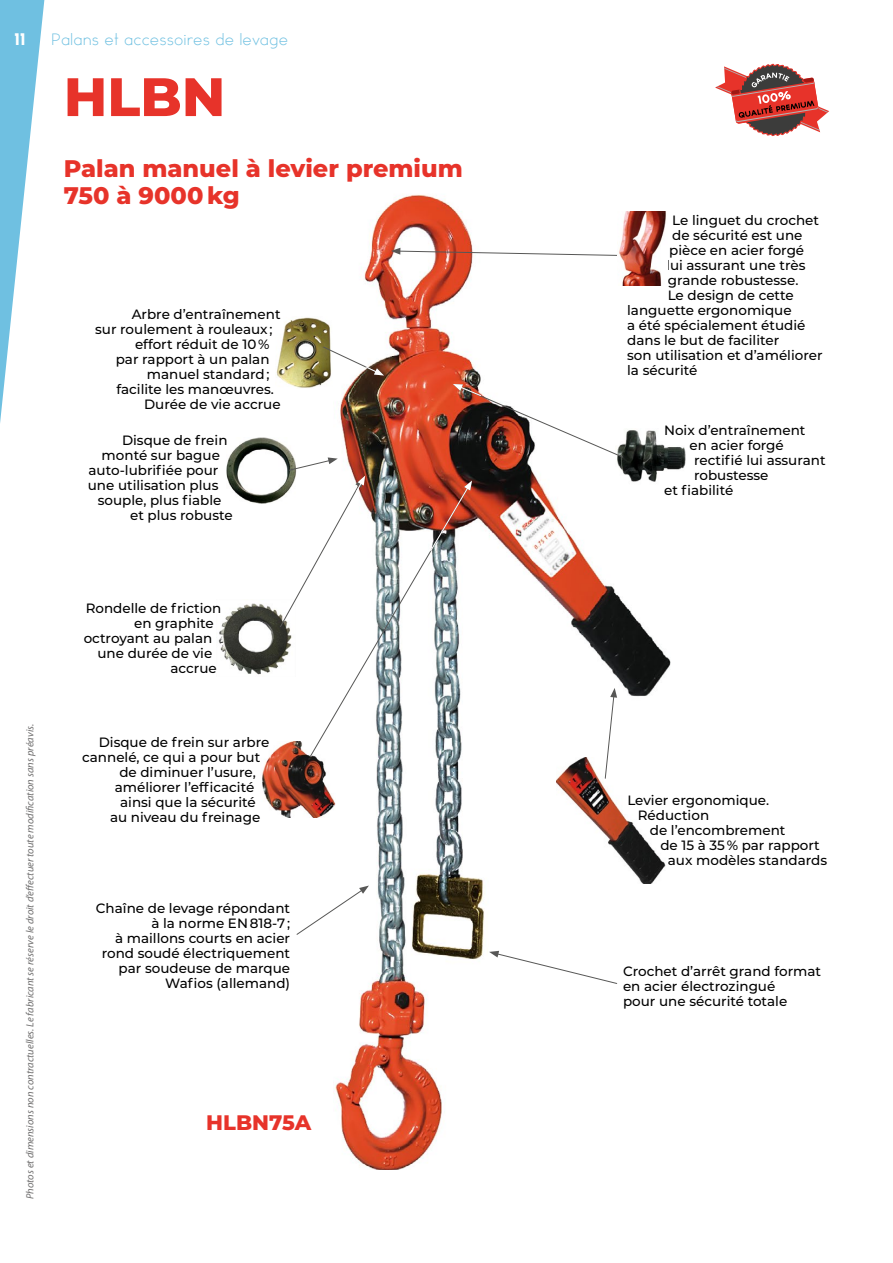
<style>
.page{position:relative;width:893px;height:1263px;background:#fff}
.page>*{position:absolute;margin:0;border:0;box-sizing:border-box;transform-origin:0 0}
.t1{font:800 54px "Montserrat";color:#e7332a}
.t2{font:800 24px/27px "Montserrat";color:#e7332a}
.t3{font:800 21px "Montserrat";color:#e7332a}
.t4{font:300 15px "TYPOGRAPHPRO";color:#6fc0e1}
.t5{font:800 15px "TYPOGRAPHPRO";color:#fff}
.t6{font:500 13.5px/15px "Montserrat";color:#000}
.t7{font:italic 10.5px "Myriad Pro";color:#706f6f}
</style>
<div class="page">
<svg style="left:0;top:0;width:45px;height:423px"></svg>
<img style="left:334px;top:194px;width:337px;height:975px">
<img style="left:624px;top:428px;width:62px;height:56px">
<img style="left:262px;top:747px;width:74px;height:71px">
<img style="left:226px;top:437px;width:53px;height:67px">
<img style="left:276px;top:317px;width:55px;height:67px">
<svg style="left:489px;top:951px;width:129px;height:33px"></svg>
<svg style="left:391px;top:248px;width:226px;height:9px"></svg>
<img style="left:556px;top:757px;width:109px;height:126px">
<img style="left:218px;top:603px;width:61px;height:72px">
<svg style="left:296px;top:885px;width:73px;height:50px"></svg>
<img style="left:617px;top:212px;width:50px;height:73px">
<svg style="left:323px;top:346px;width:61px;height:29px"></svg>
<img style="left:279px;top:384px;width:345px;height:395px">
<svg style="left:715px;top:64px;width:114px;height:72px"></svg>
<p class="t5" style="left:14px;top:28px;width:13px">11</p>
<p class="t4" style="left:51px;top:30px;width:239px">Palans et accessoires de levage</p>
<h1 class="t1" style="left:64px;top:57px;width:163px">HLBN</h1>
<h2 class="t2" style="left:64px;top:154px;width:401px">Palan manuel à levier premium<br>750 à 9000 kg</h2>
<p class="t6" style="left:132px;top:306px;width:150px">Arbre d’entraînement</p>
<p class="t6" style="left:95px;top:321px;width:179px">sur roulement à rouleaux ;</p>
<p class="t6" style="left:135px;top:336px;width:136px">effort réduit de 10 %</p>
<p class="t6" style="left:116px;top:351px;width:155px">par rapport à un palan</p>
<p class="t6" style="left:147px;top:366px;width:124px">manuel standard ;</p>
<p class="t6" style="left:116px;top:381px;width:159px">facilite les manœuvres.</p>
<p class="t6" style="left:144px;top:396px;width:138px">Durée de vie accrue</p>
<p class="t6" style="left:122px;top:432px;width:107px">Disque de frein</p>
<p class="t6" style="left:102px;top:447px;width:120px">monté sur bague</p>
<p class="t6" style="left:89px;top:462px;width:131px">auto-lubrifiée pour</p>
<p class="t6" style="left:88px;top:477px;width:132px">une utilisation plus</p>
<p class="t6" style="left:98px;top:492px;width:125px">souple, plus fiable</p>
<p class="t6" style="left:130px;top:507px;width:104px">et plus robuste</p>
<p class="t7" style="left:23px;top:1199px;width:477px;rotate:-90deg">Photos et dimensions non contractuelles. Le fabricant se réserve le droit d’effectuer toute modification sans préavis.</p>
<p class="t6" style="left:86px;top:600px;width:137px">Rondelle de friction</p>
<p class="t6" style="left:134px;top:615px;width:81px">en graphite</p>
<p class="t6" style="left:84px;top:630px;width:130px">octroyant au palan</p>
<p class="t6" style="left:97px;top:645px;width:116px">une durée de vie</p>
<p class="t6" style="left:170px;top:660px;width:48px">accrue</p>
<p class="t6" style="left:99px;top:734px;width:172px">Disque de frein sur arbre</p>
<p class="t6" style="left:82px;top:749px;width:180px">cannelé, ce qui a pour but</p>
<p class="t6" style="left:119px;top:764px;width:138px">de diminuer l’usure,</p>
<p class="t6" style="left:115px;top:779px;width:141px">améliorer l’efficacité</p>
<p class="t6" style="left:120px;top:794px;width:137px">ainsi que la sécurité</p>
<p class="t6" style="left:110px;top:809px;width:152px">au niveau du freinage</p>
<p class="t6" style="left:96px;top:900px;width:196px;text-align:right">Chaîne de levage répondant à la norme EN 818-7 ;<br>à maillons courts en acier rond soudé électriquement par soudeuse de marque<br>Wafios (allemand)</p>
<h3 class="t3" style="left:206px;top:1107px;width:106px">HLBN75A</h3>
<p class="t6" style="left:672px;top:212px;width:148px">Le linguet du crochet</p>
<p class="t6" style="left:672px;top:227px;width:132px">de sécurité est une</p>
<p class="t6" style="left:669px;top:242px;width:137px">pièce en acier forgé</p>
<p class="t6" style="left:666px;top:257px;width:141px">lui assurant une très</p>
<p class="t6" style="left:668px;top:272px;width:132px">grande robustesse.</p>
<p class="t6" style="left:668px;top:287px;width:127px">Le design de cette</p>
<p class="t6" style="left:627px;top:302px;width:166px">languette ergonomique</p>
<p class="t6" style="left:627px;top:317px;width:180px">a été spécialement étudié</p>
<p class="t6" style="left:627px;top:332px;width:154px">dans le but de faciliter</p>
<p class="t6" style="left:627px;top:347px;width:197px">son utilisation et d’améliorer</p>
<p class="t6" style="left:627px;top:362px;width:72px">la sécurité</p>
<p class="t6" style="left:664px;top:422px;width:143px">Noix d’entraînement</p>
<p class="t6" style="left:690px;top:437px;width:96px">en acier forgé</p>
<p class="t6" style="left:694px;top:452px;width:133px">rectifié lui assurant</p>
<p class="t6" style="left:694px;top:467px;width:76px">robustesse</p>
<p class="t6" style="left:664px;top:482px;width:71px">et fiabilité</p>
<p class="t6" style="left:638px;top:792px;width:133px;text-indent:-11px">Levier ergonomique.<br>Réduction</p>
<p class="t6" style="left:650px;top:822px;width:137px">de l’encombrement</p>
<p class="t6" style="left:660px;top:837px;width:161px">de 15 à 35 % par rapport</p>
<p class="t6" style="left:668px;top:852px;width:161px">aux modèles standards</p>
<p class="t6" style="left:623px;top:963px;width:200px">Crochet d’arrêt grand format en acier électrozingué<br>pour une sécurité totale</p>
</div>
